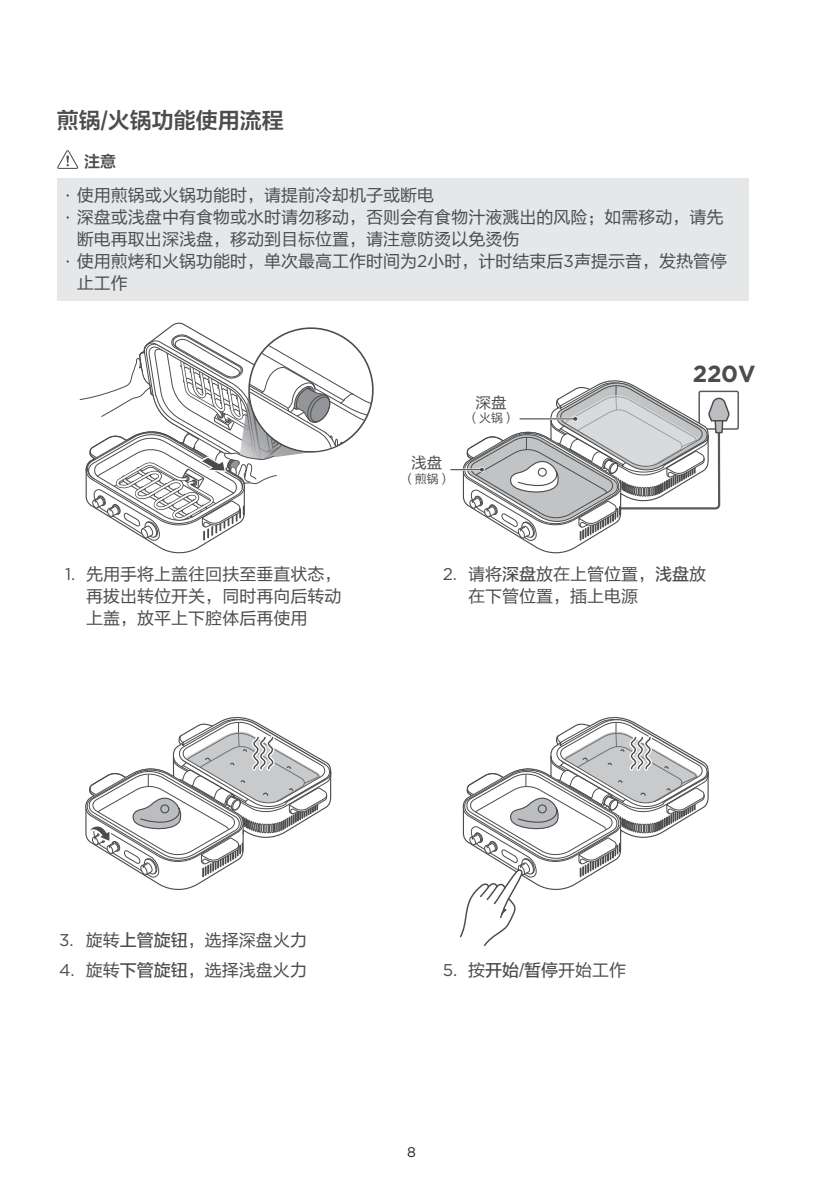
<style>
.page{position:relative;width:823px;height:1191px;background:#fff}
.page>*{position:absolute;margin:0;border:0;box-sizing:border-box;transform-origin:0 0}
.t1{font:700 23.2px "Gotham";color:#4b4c4d}
.t2{font:22px "FZLTZCHK GBK1 0";color:#4b4c4d}
.t3{font:17px/22px "FZLTHK GBK1 0";color:#4b4c4d}
.t4{font:17px "Gotham";color:#4b4c4d}
.t5{font:16px "FZLTZCHK GBK1 0";color:#4b4c4d}
.t6{font:15.6px "FZLTHK GBK1 0";color:#4b4c4d}
.t7{font:14px "Gotham";color:#231f20}
.t8{font:12px "FZLTHK GBK1 0";color:#4b4c4d}
.s1{font-family:"Gotham"}
.s2{font-family:"FZLTZHUNHK GBK1 0"}
</style>
<div class="page">
<div style="left:57px;top:179px;width:690px;height:122px;background:#e6e7e9"></div>
<svg style="left:57px;top:150px;width:22px;height:19px"></svg>
<div style="left:698px;top:391px;width:40px;height:39px;border:1px solid #57585a"></div>
<svg style="left:85px;top:717px;width:246px;height:161px"></svg>
<svg style="left:459px;top:717px;width:249px;height:229px"></svg>
<svg style="left:79px;top:322px;width:295px;height:220px"></svg>
<svg style="left:460px;top:380px;width:269px;height:162px"></svg>
<hr style="left:450px;top:469px;width:31px;height:1px;background:#4c4b4b">
<p class="t2" style="left:57px;top:108px;width:228px">煎锅/火锅功能使用流程</p>
<p class="t5" style="left:84px;top:153px;width:33px">注意</p>
<p class="t3" style="left:77px;top:185px;width:651px">使用煎锅或火锅功能时，请提前冷却机子或断电<br>深盘或浅盘中有食物或水时请勿移动，否则会有食物汁液溅出的风险；如需移动，请先断电再取出深浅盘，移动到目标位置，请注意防烫以免烫伤<br>使用煎烤和火锅功能时，单次最高工作时间为<span class="s1">2</span>小时，计时结束后<span class="s1">3</span>声提示音，发热管停止工作</p>
<p class="t3" style="left:86px;top:563px;width:256px;text-align:justify;text-indent:-21px"><span class="s1">1.</span> 先用手将上盖往回扶至垂直状态，再拔出转位开关，同时再向后转动上盖，放平上下腔体后再使用</p>
<p class="t6" style="left:411px;top:454px;width:33px">浅盘</p>
<p class="t8" style="left:402px;top:472px;width:49px">（煎锅）</p>
<p class="t6" style="left:475px;top:394px;width:33px">深盘</p>
<p class="t8" style="left:467px;top:411px;width:49px">（火锅）</p>
<h1 class="t1" style="left:692px;top:360px;width:64px">220V</h1>
<p class="t4" style="left:442px;top:563px;width:16px">2.</p>
<p class="t3" style="left:468px;top:563px;width:239px">请将<span class="s2">深盘</span>放在上管位置，<span class="s2">浅盘</span>放在下管位置，插上电源</p>
<p class="t3" style="left:59px;top:929px;width:249px"><span class="s1">3.</span> 旋转<span class="s2">上管旋钮</span>，选择深盘火力</p>
<p class="t3" style="left:59px;top:959px;width:249px"><span class="s1">4.</span> 旋转<span class="s2">下管旋钮</span>，选择浅盘火力</p>
<p class="t3" style="left:442px;top:959px;width:185px"><span class="s1">5.</span> 按<span class="s2">开始/暂停</span>开始工作</p>
<p class="t7" style="left:407px;top:1142px;width:10px">8</p>
</div>
